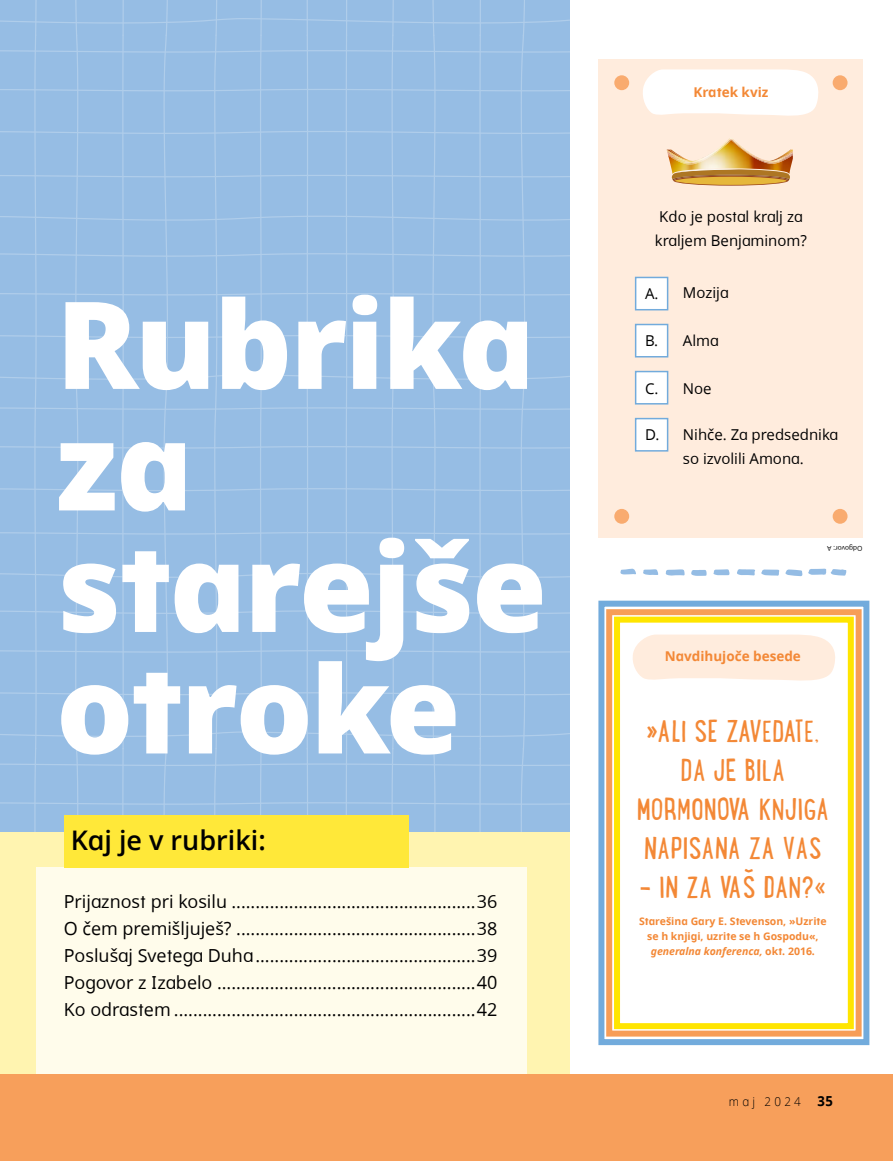
<style>
.page{position:relative;width:893px;height:1161px;background:#fff}
.page>*{position:absolute;margin:0;border:0;box-sizing:border-box;transform-origin:0 0}
.t1{font:800 121.5px/121.5px "Dots Solidlds Lat";letter-spacing:-.02em;color:#fff}
.p1_aside_quote_first_Lunchbox{font:33px/39px "Lunch Box";color:#f38836;text-align:center}
.t2{font:600 27px "Dots Solidlds Lat";color:#000}
.p2_title_toc_ul-1{font:18px "Dots Solidlds Lat";color:#000}
.p2_ALPHA-1{font:15px/23.2px "Dots Solidlds Lat";color:#000}
.t3{font:700 13.5px "Dots Solidlds Lat";color:#f38836}
.t4{font:300 12.3px "Dots Solidlds Lat";letter-spacing:.28em;color:#000;scale:.95 1}
.p1_aside_quote_citation{font:700 10.5px/15px "Dots Solidlds Lat";color:#f38836;text-align:center}
.p1_aside_info_first__answer{font:6.75px "Dots Solidlds Lat";color:#000}
.s1{font-style:italic}
.s2{font-weight:700;font-size:13.8px}
</style>
<div class="page">
<div style="left:0;top:823px;width:570px;height:338px;background:#fff4b0"></div>
<svg style="left:0;top:36px;width:570px;height:712px;background:#97bde4"></svg>
<svg style="left:0;top:748px;width:570px;height:83px;background:#97bde4"></svg>
<svg style="left:0;top:0;width:570px;height:36px;background:#97bde4"></svg>
<div style="left:0;top:1074px;width:893px;height:87px;background:#f79f5b"></div>
<div style="left:37px;top:868px;width:490px;height:206px;background:#fffceb"></div>
<div style="left:65px;top:815px;width:344px;height:53px;background:#ffe839"></div>
<div style="left:598px;top:60px;width:265px;height:478px;background:#ffecdd"></div>
<svg style="left:643px;top:69px;width:176px;height:47px;background:#fffdfb"></svg>
<div style="left:635px;top:277px;width:33px;height:33px;background:#fff;border:2px solid #72abdc"></div>
<div style="left:635px;top:418px;width:33px;height:34px;background:#fff;border:2px solid #72abdc"></div>
<div style="left:635px;top:324px;width:33px;height:33px;background:#fff;border:2px solid #72abdc"></div>
<div style="left:635px;top:371px;width:33px;height:33px;background:#fff;border:2px solid #72abdc"></div>
<svg style="left:632px;top:634px;width:203px;height:47px;background:#ffede0"></svg>
<div style="left:614px;top:75px;width:15px;height:15px;background:#f9ab6f;border-radius:50%"></div>
<div style="left:833px;top:75px;width:14px;height:15px;background:#f9ab6f;border-radius:50%"></div>
<div style="left:614px;top:509px;width:15px;height:15px;background:#f9ab6f;border-radius:50%"></div>
<div style="left:833px;top:509px;width:14px;height:15px;background:#f9ab6f;border-radius:50%"></div>
<div style="left:598px;top:601px;width:271px;height:444px;border:6px solid #72abdc"></div>
<div style="left:606px;top:609px;width:256px;height:427px;border:6px solid #f79d57"></div>
<div style="left:614px;top:617px;width:240px;height:412px;border:6px solid #ffe500"></div>
<svg style="left:666px;top:569px;width:19px;height:7px"></svg>
<svg style="left:737px;top:569px;width:18px;height:6px"></svg>
<svg style="left:761px;top:569px;width:18px;height:7px"></svg>
<svg style="left:691px;top:570px;width:16px;height:6px"></svg>
<svg style="left:713px;top:569px;width:17px;height:6px"></svg>
<svg style="left:785px;top:569px;width:61px;height:7px"></svg>
<svg style="left:643px;top:569px;width:15px;height:6px"></svg>
<svg style="left:620px;top:568px;width:16px;height:6px"></svg>
<img style="left:670px;top:165px;width:122px;height:6px">
<svg style="left:672px;top:169px;width:118px;height:17px;background:#cb9a49"></svg>
<img style="left:669px;top:140px;width:123px;height:25px">
<img style="left:667px;top:139px;width:63px;height:23px">
<img style="left:732px;top:139px;width:61px;height:23px">
<p class="t1" style="left:56px;top:287px;width:492px">Rubrika za starejše otroke</p>
<p class="t2" style="left:71px;top:820px;width:197px">Kaj je v rubriki:</p>
<p class="p2_title_toc_ul-1" style="left:64px;top:888px;width:435px">Prijaznost pri kosilu ...................................................36</p>
<p class="p2_title_toc_ul-1" style="left:64px;top:915px;width:435px">O čem premišljuješ? ..................................................38</p>
<p class="p2_title_toc_ul-1" style="left:64px;top:942px;width:435px">Poslušaj Svetega Duha..............................................39</p>
<p class="p2_title_toc_ul-1" style="left:64px;top:969px;width:435px">Pogovor z Izabelo ......................................................40</p>
<p class="p2_title_toc_ul-1" style="left:64px;top:996px;width:435px">Ko odrastem ...............................................................42</p>
<p class="t3" style="left:693px;top:82px;width:76px">Kratek kviz</p>
<p class="p2_ALPHA-1" style="left:655px;top:205px;width:154px">Kdo je postal kralj za kraljem Benjaminom?</p>
<p class="p2_ALPHA-1" style="left:645px;top:282px;width:15px">A.</p>
<p class="p2_ALPHA-1" style="left:645px;top:329px;width:15px">B.</p>
<p class="p2_ALPHA-1" style="left:645px;top:377px;width:15px">C.</p>
<p class="p2_ALPHA-1" style="left:645px;top:423px;width:16px">D.</p>
<p class="p2_ALPHA-1" style="left:683px;top:281px;width:47px">Mozija</p>
<p class="p2_ALPHA-1" style="left:683px;top:329px;width:37px">Alma</p>
<p class="p2_ALPHA-1" style="left:683px;top:377px;width:30px">Noe</p>
<p class="p2_ALPHA-1" style="left:683px;top:423px;width:157px">Nihče. Za predsednika so izvolili Amona.</p>
<p class="p1_aside_info_first__answer" style="left:862px;top:553px;width:37px;rotate:-180deg">Odgovor: A</p>
<p class="t3" style="left:665px;top:646px;width:138px">Navdihujoče besede</p>
<p class="p1_aside_quote_first_Lunchbox" style="left:637px;top:710px;width:194px">»ALI SE ZAVEDATE,<br>DA JE BILA<br>MORMONOVA KNJIGA<br>NAPISANA ZA VAS</p>
<p class="p1_aside_quote_first_Lunchbox" style="left:639px;top:866px;width:188px">– IN ZA VAŠ DAN?«</p>
<p class="p1_aside_quote_citation" style="left:639px;top:914px;width:189px">Starešina Gary E. Stevenson, »Uzrite se h knjigi, uzrite se h Gospodu«, <span class="s1">generalna konferenca,</span> okt. 2016.</p>
<p class="t4" style="left:729px;top:1092px;width:111px">maj 2024 <span class="s2">35</span></p>
</div>
